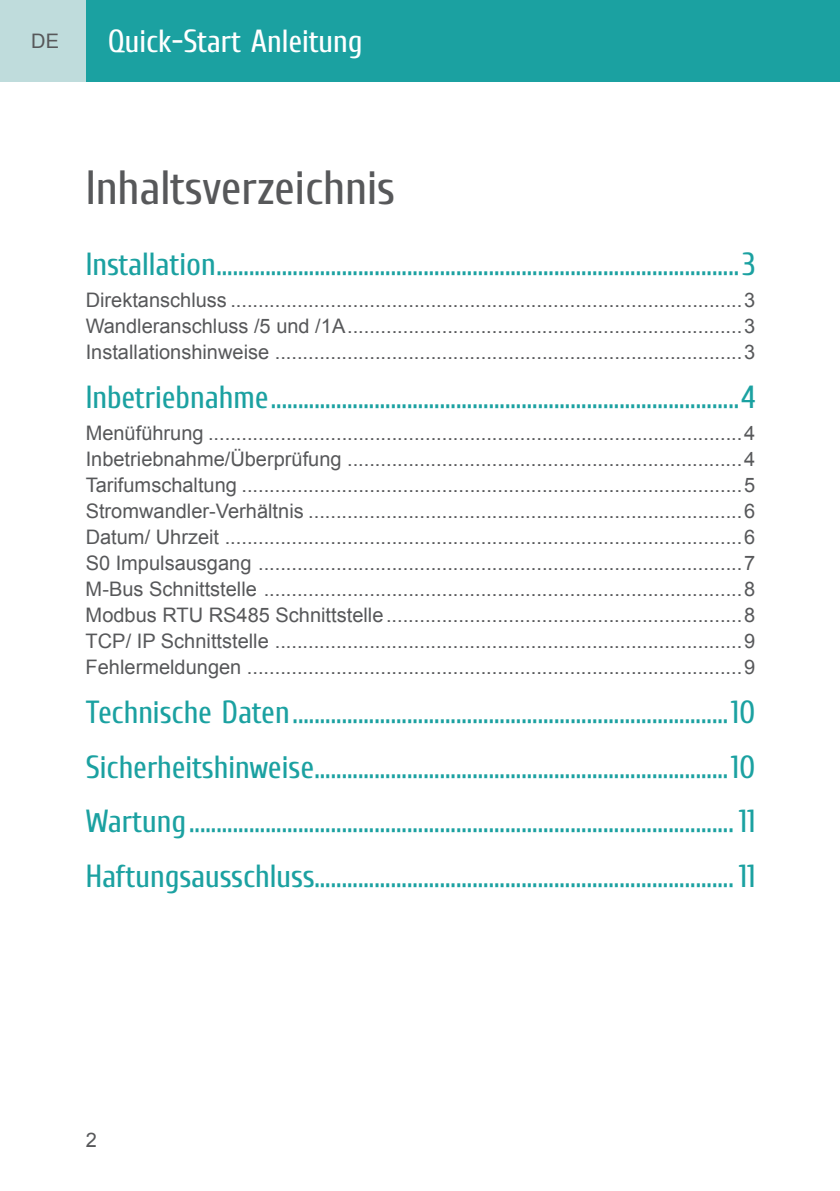
<style>
.page{position:relative;width:840px;height:1191px;background:#fff}
.page>*{position:absolute;margin:0;border:0;box-sizing:border-box;transform-origin:0 0}
.t1{font:48px "Cuprum";color:#57585a}
.t2{font:32px/54.6px "Cuprum";color:#1ba1a1;text-align:justify}
.t3{font:32px "Cuprum";color:#fff}
.t4{font:20px/26px "Arial";color:#57585a;text-align:justify}
</style>
<div class="page">
<hr style="left:839px;top:0;width:1px;height:81px;background:#1ba1a1">
<div style="left:0;top:0;width:839px;height:81px;background:#1ba1a1"></div>
<div style="left:0;top:0;width:85px;height:81px;background:#bfdcdc"></div>
<p class="t4" style="left:31px;top:28px;width:29px">DE</p>
<h2 class="t3" style="left:108px;top:22px;width:256px">Quick-Start Anleitung</h2>
<h1 class="t1" style="left:86px;top:159px;width:310px">Inhaltsverzeichnis</h1>
<h2 class="t2" style="left:86px;top:237px;width:670px">Installation................................................................................................3</h2>
<p class="t4" style="left:86px;top:287px;width:670px">Direktanschluss ............................................................................................3<br>Wandleranschluss /5 und /1A.......................................................................3<br>Installationshinweise ....................................................................................3</p>
<h2 class="t2" style="left:86px;top:369px;width:670px">Inbetriebnahme......................................................................................4</h2>
<p class="t4" style="left:86px;top:420px;width:671px">Menüführung ................................................................................................4<br>Inbetriebnahme/Überprüfung .......................................................................4<br>Tarifumschaltung ..........................................................................................5<br>Stromwandler-Verhältnis ..............................................................................6<br>Datum/ Uhrzeit .............................................................................................6<br>S0 Impulsausgang .......................................................................................7<br>M-Bus Schnittstelle ......................................................................................8<br>Modbus RTU RS485 Schnittstelle................................................................8<br>TCP/ IP Schnittstelle ....................................................................................9<br>Fehlermeldungen .........................................................................................9</p>
<p class="t2" style="left:86px;top:684px;width:670px">Technische Daten................................................................................10<br>Sicherheitshinweise............................................................................10<br>Wartung.................................................................................................... 11<br>Haftungsausschluss............................................................................. 11</p>
<p class="t4" style="left:86px;top:1127px;width:13px">2</p>
</div>
